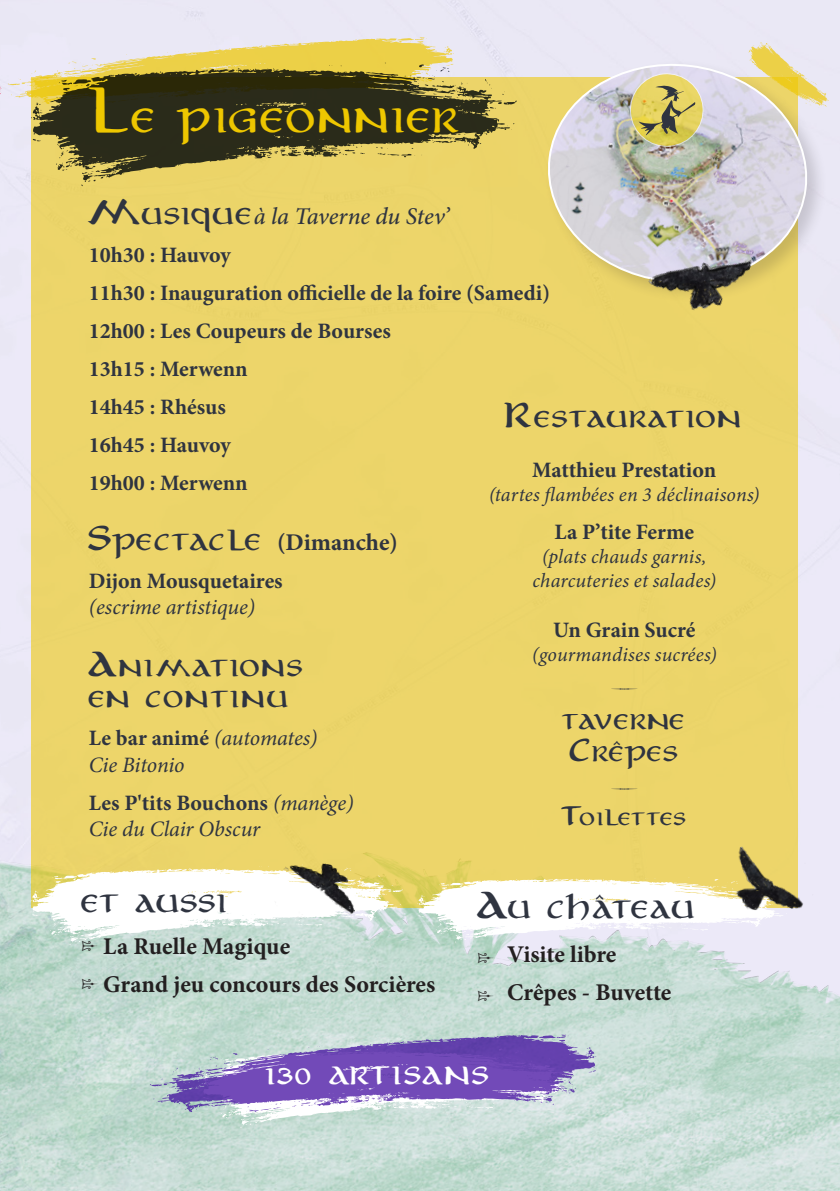
<style>
.page{position:relative;width:840px;height:1191px;background:#fff}
.page>*{position:absolute;margin:0;border:0;box-sizing:border-box;transform-origin:0 0}
.t1{font:38px "Aniron";color:#eec700}
.t2{font:28px "Aniron";color:#2f3440}
.t3{font:28px "Aniron";color:#fff}
.t4{font:26px/31.2px "Aniron";color:#2f3440}
.t5{font:700 24px/38px "Minion Pro";color:#231f20}
.t6{font:italic 500 24px "Minion Pro";letter-spacing:-.005em;color:#2f3440}
.t7{font:700 24px "Minion Pro";color:#2f3440}
.t8{font:24px/32px "Aniron";color:#2f3440}
.t9{font:700 22px/38px "Minion Pro";color:#2f3440}
.t10{font:italic 22px/26.4px "Minion Pro";letter-spacing:-.01em;color:#2f3440}
.t11{font:italic 20px/24px "Minion Pro";letter-spacing:.01em;color:#2f3440;text-align:center}
.t12{font:20px "Aniron";letter-spacing:-.045em;color:#2f3440}
.s1{font-family:"Aniron";font-weight:400;font-style:normal;font-size:26px}
.s2{font-family:"Aniron";font-weight:400;font-size:26px}
.s3{font-weight:700;font-style:normal}
</style>
<div class="page">
<div style="left:0;top:0;width:839px;height:814px;background:#eae8f5"></div>
<img style="left:0;top:814px;width:839px;height:377px">
<div style="left:31px;top:77px;width:765px;height:830px;background:#edd56a"></div>
<svg style="left:417px;top:877px;width:371px;height:65px"></svg>
<svg style="left:8px;top:37px;width:445px;height:67px;background:#ebdeb0"></svg>
<svg style="left:149px;top:1034px;width:447px;height:94px;background:#a098c8"></svg>
<svg style="left:748px;top:42px;width:81px;height:66px"></svg>
<img style="left:718px;top:843px;width:101px;height:84px">
<svg style="left:31px;top:62px;width:486px;height:124px"></svg>
<div style="left:543px;top:59px;width:284px;height:244px;background:#231f20;opacity:.18"></div>
<svg style="left:540px;top:55px;width:274px;height:234px"></svg>
<img style="left:628px;top:72px;width:76px;height:76px">
<img style="left:644px;top:224px;width:109px;height:86px">
<hr style="left:0;top:45px;width:2px;height:245px;background:#ebe9f7">
<svg style="left:31px;top:864px;width:372px;height:87px"></svg>
<svg style="left:82px;top:978px;width:15px;height:11px"></svg>
<svg style="left:478px;top:952px;width:15px;height:11px"></svg>
<svg style="left:478px;top:990px;width:15px;height:11px"></svg>
<h1 class="t1" style="left:89px;top:96px;width:373px">Le pigeonnier</h1>
<p class="t6" style="left:89px;top:199px;width:362px"><span class="s1">Musique</span>à la Taverne du Stev’</p>
<p class="t9" style="left:89px;top:235px;width:462px">10h30 : Hauvoy<br>11h30 : Inauguration officielle de la foire (Samedi)<br>12h00 : Les Coupeurs de Bourses<br>13h15 : Merwenn<br>14h45 : Rhésus<br>16h45 : Hauvoy<br>19h00 : Merwenn</p>
<p class="t7" style="left:89px;top:525px;width:310px"><span class="s2">Spectacle</span> (Dimanche)</p>
<p class="t9" style="left:89px;top:561px;width:195px">Dijon Mousquetaires</p>
<p class="t10" style="left:89px;top:594px;width:168px">(escrime artistique)</p>
<p class="t4" style="left:89px;top:651px;width:217px">Animations en continu</p>
<p class="t10" style="left:89px;top:725px;width:230px"><span class="s3">Le bar animé</span> (automates)<br>Cie Bitonio</p>
<p class="t10" style="left:89px;top:789px;width:266px"><span class="s3">Les P'tits Bouchons</span> (manège)<br>Cie du Clair Obscur</p>
<p class="t4" style="left:505px;top:402px;width:239px">Restauration</p>
<p class="t9" style="left:532px;top:450px;width:185px">Matthieu Prestation</p>
<p class="t11" style="left:489px;top:482px;width:272px">(tartes flambées en 3 déclinaisons)</p>
<p class="t9" style="left:554px;top:512px;width:141px">La P’tite Ferme</p>
<p class="t11" style="left:532px;top:544px;width:185px">(plats chauds garnis, charcuteries et salades)</p>
<p class="t9" style="left:553px;top:610px;width:144px">Un Grain Sucré</p>
<p class="t11" style="left:531px;top:642px;width:186px">(gourmandises sucrées)</p>
<p class="t8" style="left:562px;top:704px;width:126px">taverne<br>Crêpes</p>
<p class="t12" style="left:561px;top:806px;width:127px">Toilettes</p>
<p class="t2" style="left:81px;top:885px;width:150px">et aussi</p>
<p class="t5" style="left:103px;top:927px;width:333px">La Ruelle Magique<br>Grand jeu concours des Sorcières</p>
<p class="t2" style="left:477px;top:892px;width:220px">Au château</p>
<p class="t5" style="left:507px;top:935px;width:166px">Visite libre<br>Crêpes - Buvette</p>
<p class="t3" style="left:266px;top:1058px;width:226px">130 artisans</p>
</div>
